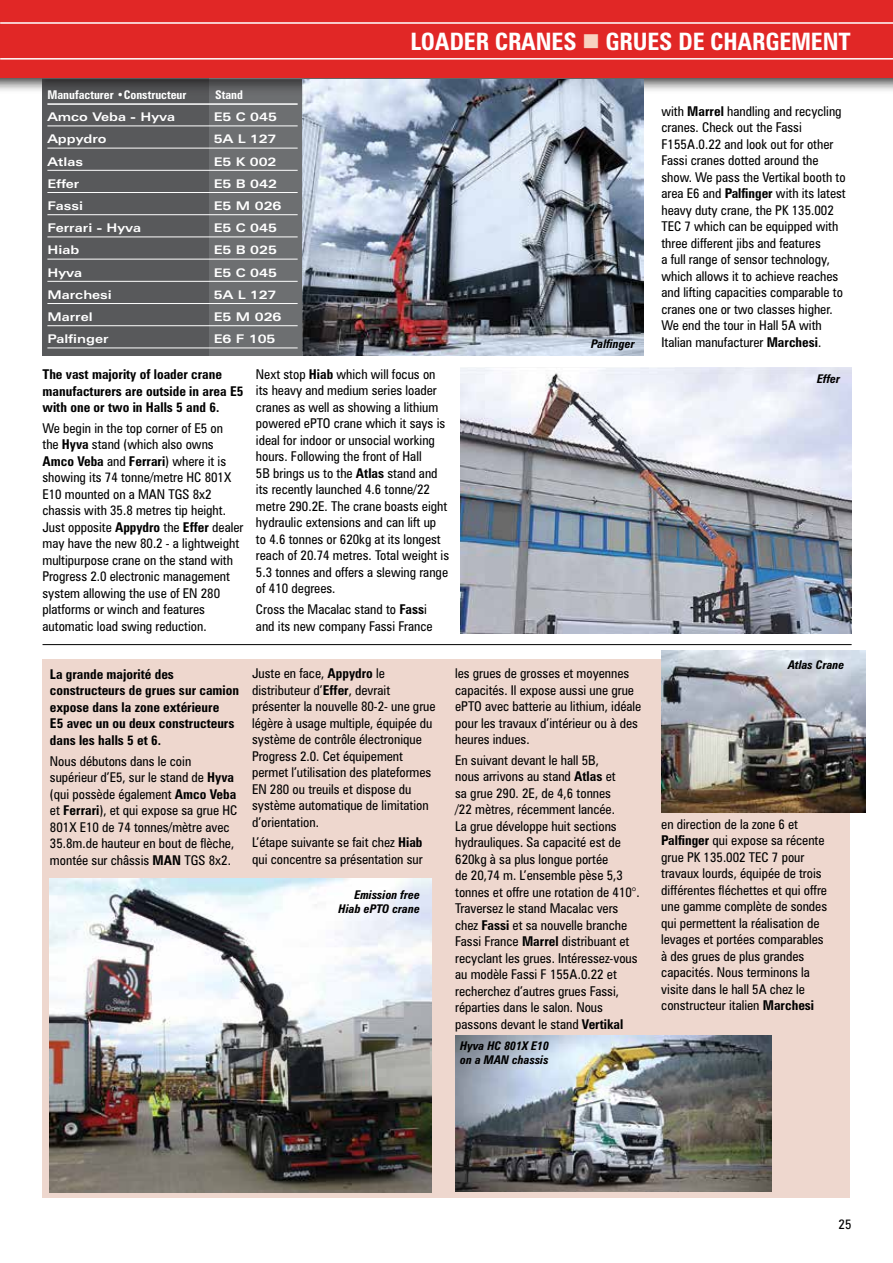
<style>
.page{position:relative;width:893px;height:1263px;background:#fff}
.page>*{position:absolute;margin:0;border:0;box-sizing:border-box;transform-origin:0 0}
.t1{font:700 condensed 24px "Zurich BT";letter-spacing:-.01em;color:#fff}
.t2{font:condensed 13.5px/16.5px "Zurich BT";color:#000}
.t3{font:700 condensed 13.5px/16.5px "Zurich BT";color:#000}
.t4{font:700 expanded 12px "Zurich BT";color:#fff}
.t5{font:italic 700 condensed 12px/13.5px "Zurich BT";color:#000;text-align:right}
.t6{font:700 condensed 12px "Zurich BT";color:#fff}
.s1{color:#f8d2c1}
.s2{font-weight:700}
</style>
<div class="page">
<div style="left:43px;top:659px;width:807px;height:539px;background:#eed7ce"></div>
<hr style="left:43px;top:644px;width:809px;height:1px;background:#000">
<img style="left:0;top:78px;width:893px;height:15px">
<div style="left:0;top:0;width:893px;height:78px;background:#e12726"></div>
<hr style="left:0;top:22px;width:893px;height:2px;background:#fff">
<hr style="left:0;top:58px;width:893px;height:2px;background:#fff">
<img style="left:42px;top:79px;width:167px;height:276px">
<img style="left:209px;top:79px;width:434px;height:276px">
<hr style="left:47px;top:103px;width:251px;height:2px;background:#fff">
<hr style="left:47px;top:126px;width:251px;height:1px;background:#fff">
<hr style="left:47px;top:148px;width:251px;height:1px;background:#fff">
<hr style="left:47px;top:170px;width:251px;height:1px;background:#fff">
<hr style="left:47px;top:192px;width:251px;height:1px;background:#fff">
<hr style="left:47px;top:214px;width:251px;height:1px;background:#fff">
<hr style="left:47px;top:237px;width:251px;height:1px;background:#fff">
<hr style="left:47px;top:259px;width:251px;height:1px;background:#fff">
<hr style="left:47px;top:281px;width:251px;height:1px;background:#fff">
<hr style="left:47px;top:303px;width:251px;height:1px;background:#fff">
<hr style="left:47px;top:325px;width:251px;height:1px;background:#fff">
<hr style="left:47px;top:348px;width:251px;height:1px;background:#fff">
<img style="left:661px;top:651px;width:205px;height:161px">
<img style="left:461px;top:368px;width:390px;height:266px">
<img style="left:50px;top:879px;width:382px;height:314px">
<img style="left:455px;top:1036px;width:316px;height:156px">
<p class="t6" style="left:47px;top:87px;width:141px">Manufacturer •Constructeur</p>
<p class="t6" style="left:215px;top:87px;width:29px">Stand</p>
<p class="t4" style="left:47px;top:110px;width:129px">Amco Veba - Hyva</p>
<p class="t4" style="left:214px;top:110px;width:65px">E5 C 045</p>
<p class="t4" style="left:47px;top:132px;width:61px">Appydro</p>
<p class="t4" style="left:214px;top:132px;width:64px">5A L 127</p>
<p class="t4" style="left:47px;top:154px;width:37px">Atlas</p>
<p class="t4" style="left:214px;top:154px;width:64px">E5 K 002</p>
<p class="t4" style="left:47px;top:176px;width:33px">Effer</p>
<p class="t4" style="left:214px;top:176px;width:64px">E5 B 042</p>
<p class="t4" style="left:47px;top:199px;width:37px">Fassi</p>
<p class="t4" style="left:214px;top:199px;width:69px">E5 M 026</p>
<p class="t4" style="left:47px;top:221px;width:95px">Ferrari - Hyva</p>
<p class="t4" style="left:214px;top:221px;width:65px">E5 C 045</p>
<p class="t4" style="left:47px;top:243px;width:33px">Hiab</p>
<p class="t4" style="left:214px;top:243px;width:64px">E5 B 025</p>
<p class="t4" style="left:47px;top:265px;width:36px">Hyva</p>
<p class="t4" style="left:214px;top:265px;width:65px">E5 C 045</p>
<p class="t4" style="left:47px;top:287px;width:66px">Marchesi</p>
<p class="t4" style="left:214px;top:287px;width:64px">5A L 127</p>
<p class="t4" style="left:47px;top:310px;width:47px">Marrel</p>
<p class="t4" style="left:214px;top:310px;width:69px">E5 M 026</p>
<p class="t4" style="left:47px;top:332px;width:63px">Palfinger</p>
<p class="t4" style="left:214px;top:332px;width:63px">E6 F 105</p>
<h1 class="t1" style="left:411px;top:27px;width:441px">LOADER CRANES <span class="s1">■</span> GRUES DE CHARGEMENT</h1>
<p class="t5" style="left:591px;top:337px;width:45px">Palfinger</p>
<p class="t2" style="left:661px;top:103px;width:186px">with <span class="s2">Marrel</span> handling and recycling cranes. Check out the Fassi<br>F155A.0.22 and look out for other<br>Fassi cranes dotted around the show. We pass the Vertikal booth to area E6 and <span class="s2">Palfinger</span> with its latest heavy duty crane, the PK 135.002<br>TEC 7 which can be equipped with three different jibs and features<br>a full range of sensor technology, which allows it to achieve reaches and lifting capacities comparable to cranes one or two classes higher.<br>We end the tour in Hall 5A with<br>Italian manufacturer <span class="s2">Marchesi</span>.</p>
<p class="t3" style="left:43px;top:366px;width:202px">The vast majority of loader crane manufacturers are outside in area E5 with one or two in Halls 5 and 6.</p>
<p class="t2" style="left:43px;top:420px;width:202px">We begin in the top corner of E5 on<br>the <span class="s2">Hyva</span> stand (which also owns <span class="s2">Amco Veba</span> and <span class="s2">Ferrari</span>) where it is showing its 74 tonne/metre HC 801X E10 mounted on a MAN TGS 8x2 chassis with 35.8 metres tip height.<br>Just opposite <span class="s2">Appydro</span> the <span class="s2">Effer</span> dealer may have the new 80.2 - a lightweight multipurpose crane on the stand with Progress 2.0 electronic management system allowing the use of EN 280 platforms or winch and features automatic load swing reduction.</p>
<p class="t3" style="left:50px;top:666px;width:191px">La grande majorité des constructeurs de grues sur camion expose dans la zone extérieure<br>E5 avec un ou deux constructeurs dans les halls 5 et 6.</p>
<p class="t2" style="left:50px;top:752px;width:189px">Nous débutons dans le coin supérieur d’E5, sur le stand de <span class="s2">Hyva </span>(qui possède également <span class="s2">Amco Veba </span>et <span class="s2">Ferrari</span>), et qui expose sa grue HC<br>801X E10 de 74 tonnes/mètre avec<br>35.8m.de hauteur en bout de flèche, montée sur châssis <span class="s2">MAN</span> TGS 8x2.</p>
<p class="t2" style="left:256px;top:366px;width:195px">Next stop <span class="s2">Hiab</span> which will focus on its heavy and medium series loader cranes as well as showing a lithium powered ePTO crane which it says is ideal for indoor or unsocial working hours. Following the front of Hall<br>5B brings us to the <span class="s2">Atlas</span> stand and its recently launched 4.6 tonne/22 metre 290.2E. The crane boasts eight hydraulic extensions and can lift up to 4.6 tonnes or 620kg at its longest reach of 20.74 metres. Total weight is 5.3 tonnes and offers a slewing range of 410 degrees.</p>
<p class="t2" style="left:256px;top:601px;width:178px">Cross the Macalac stand to <span class="s2">Fass</span>i and its new company Fassi France</p>
<p class="t2" style="left:252px;top:665px;width:185px">Juste en face, <span class="s2">Appydro</span> le distributeur d’<span class="s2">Effer</span>, devrait présenter la nouvelle 80-2- une grue légère à usage multiple, équipée du système de contrôle électronique<br>Progress 2.0. Cet équipement permet l’utilisation des plateformes<br>EN 280 ou treuils et dispose du système automatique de limitation d’orientation.</p>
<p class="t2" style="left:252px;top:834px;width:172px">L’étape suivante se fait chez <span class="s2">Hiab </span>qui concentre sa présentation sur</p>
<p class="t2" style="left:455px;top:665px;width:188px">les grues de grosses et moyennes capacités. Il expose aussi une grue ePTO avec batterie au lithium, idéale pour les travaux d’intérieur ou à des heures indues.</p>
<p class="t2" style="left:455px;top:752px;width:186px">En suivant devant le hall 5B,<br>nous arrivons au stand <span class="s2">Atlas</span> et<br>sa grue 290. 2E, de 4,6 tonnes<br>/22 mètres, récemment lancée.<br>La grue développe huit sections hydrauliques. Sa capacité est de<br>620kg à sa plus longue portée<br>de 20,74 m. L’ensemble pèse 5,3 tonnes et offre une rotation de 410°.<br>Traversez le stand Macalac vers chez <span class="s2">Fassi</span> et sa nouvelle branche<br>Fassi France <span class="s2">Marrel</span> distribuant et recyclant les grues. Intéressez-vous au modèle Fassi F 155A.0.22 et recherchez d’autres grues Fassi, réparties dans le salon. Nous passons devant le stand <span class="s2">Vertikal</span></p>
<p class="t5" style="left:339px;top:888px;width:83px">Emission free<br>Hiab ePTO crane</p>
<p class="t5" style="left:460px;top:1039px;width:90px;text-align:left">Hyva HC 801X E10 on a MAN chassis</p>
<p class="t5" style="left:817px;top:372px;width:24px">Effer</p>
<p class="t5" style="left:788px;top:658px;width:58px">Atlas Crane</p>
<p class="t2" style="left:661px;top:815px;width:167px">en direction de la zone 6 et<br><span class="s2">Palfinger</span> qui expose sa récente grue PK 135.002 TEC 7 pour travaux lourds, équipée de trois différentes fléchettes et qui offre une gamme complète de sondes qui permettent la réalisation de levages et portées comparables à des grues de plus grandes capacités. Nous terminons la visite dans le hall 5A chez le constructeur italien <span class="s2">Marchesi</span></p>
<p class="t2" style="left:838px;top:1215px;width:14px">25</p>
</div>
